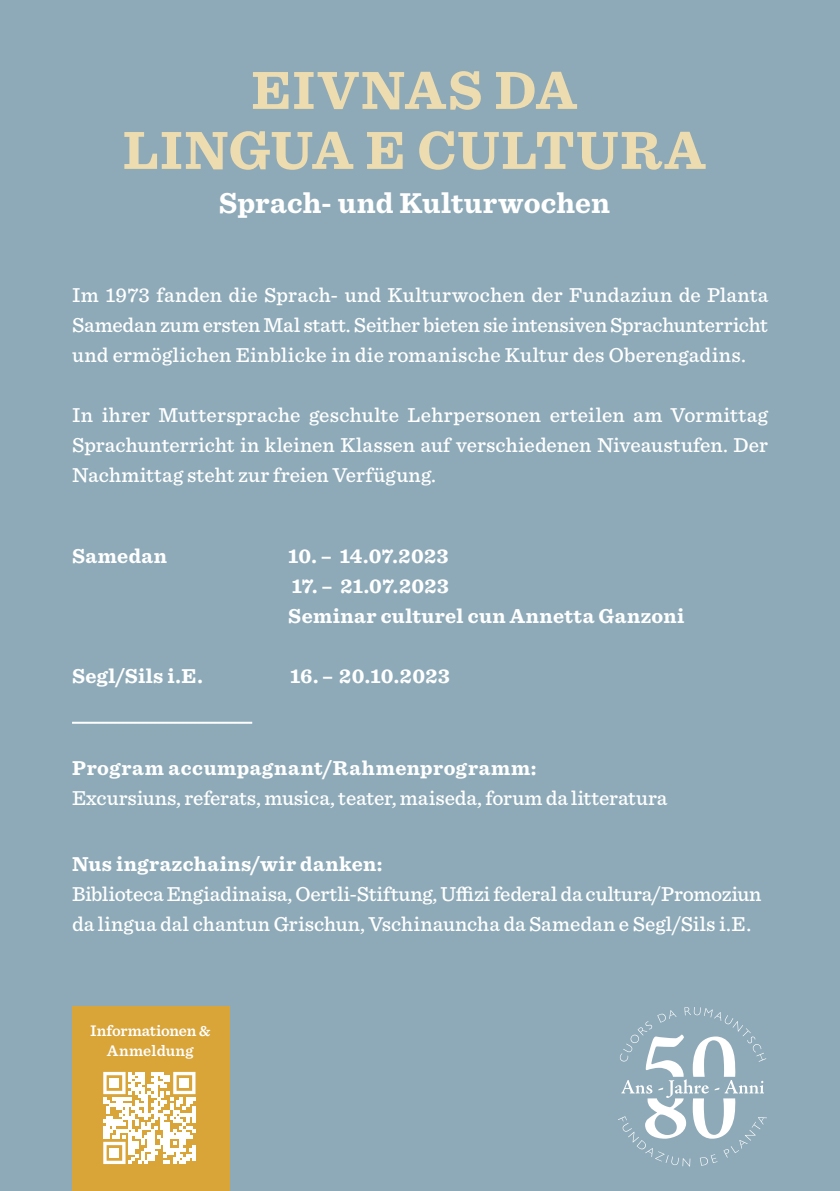
<style>
.page{position:relative;width:840px;height:1191px;background:#fff}
.page>*{position:absolute;margin:0;border:0;box-sizing:border-box;transform-origin:0 0}
.t1{font:700 56px/60px "Sentinel";letter-spacing:.02em;color:#eddcaf;text-align:center}
.t2{font:700 30px "Sentinel";letter-spacing:.005em;color:#fff}
.t3{font:500 21px/30px "Sentinel";color:#fff;text-align:justify}
.t4{font:700 21px/30px "Sentinel";letter-spacing:.02em;color:#fff}
.t5{font:600 16px/20px "Sentinel";color:#fff;text-align:center}
</style>
<div class="page">
<div style="left:0;top:0;width:839px;height:1191px;background:#8eaab8"></div>
<div style="left:72px;top:1006px;width:158px;height:185px;background:#d9a438"></div>
<hr style="left:72px;top:721px;width:180px;height:2px;background:#fff">
<svg style="left:618px;top:1007px;width:148px;height:159px"></svg>
<svg style="left:103px;top:1072px;width:92px;height:92px"></svg>
<div style="left:110px;top:1078px;width:9px;height:9px;background:#fff"></div>
<div style="left:179px;top:1078px;width:10px;height:9px;background:#fff"></div>
<div style="left:110px;top:1148px;width:9px;height:9px;background:#fff"></div>
<h1 class="t1" style="left:123px;top:58px;width:584px">EIVNAS DA<br>LINGUA E CULTURA</h1>
<h2 class="t2" style="left:218px;top:179px;width:392px">Sprach- und Kulturwochen</h2>
<p class="t3" style="left:72px;top:278px;width:697px">Im 1973 fanden die Sprach- und Kulturwochen der Fundaziun de Planta Samedan zum ersten Mal statt. Seither bieten sie intensiven Sprachunterricht und ermöglichen Einblicke in die romanische Kultur des Oberengadins.</p>
<p class="t3" style="left:72px;top:398px;width:697px">In ihrer Muttersprache geschulte Lehrpersonen erteilen am Vormittag Sprachunterricht in kleinen Klassen auf verschiedenen Niveaustufen. Der Nachmittag steht zur freien Verfügung.</p>
<p class="t4" style="left:72px;top:540px;width:96px">Samedan</p>
<p class="t4" style="left:288px;top:540px;width:161px">10. – 14.07.2023</p>
<p class="t4" style="left:288px;top:570px;width:397px">17. – 21.07.2023<br>Seminar culturel cun Annetta Ganzoni</p>
<p class="t4" style="left:72px;top:660px;width:132px">Segl/Sils i.E.</p>
<p class="t4" style="left:290px;top:660px;width:161px">16. – 20.10.2023</p>
<p class="t4" style="left:72px;top:752px;width:466px">Program accumpagnant/Rahmenprogramm:</p>
<p class="t3" style="left:72px;top:782px;width:596px">Excursiuns, referats, musica, teater, maiseda, forum da litteratura</p>
<p class="t4" style="left:72px;top:848px;width:312px">Nus ingrazchains/wir danken:</p>
<p class="t3" style="left:72px;top:878px;width:690px">Biblioteca Engiadinaisa, Oertli-Stiftung, Uffizi federal da cultura/Promoziun da lingua dal chantun Grischun, Vschinauncha da Samedan e Segl/Sils i.E.</p>
<p class="t5" style="left:90px;top:1020px;width:122px">Informationen &amp;<br>Anmeldung</p>
</div>
